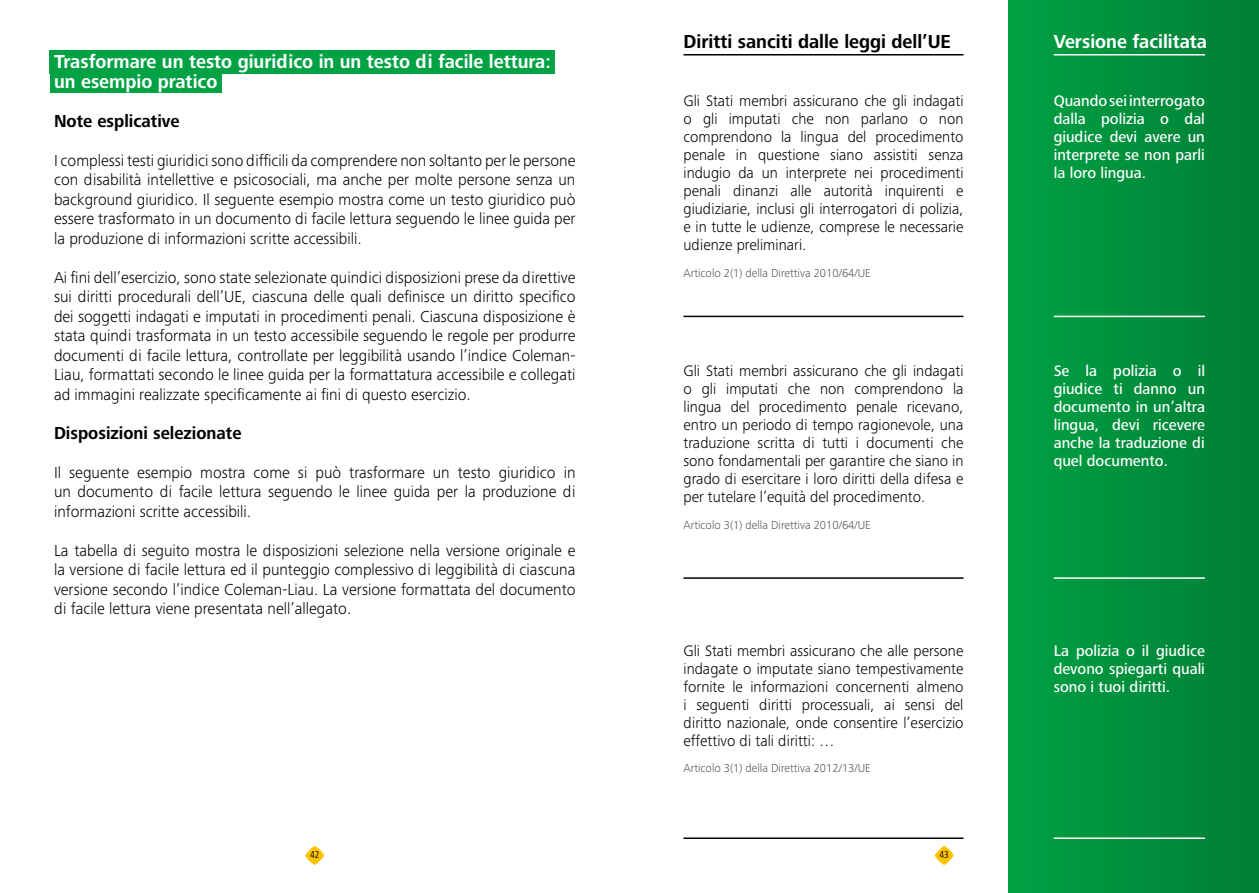
<style>
.page{position:relative;width:1259px;height:893px;background:#fff}
.page>*{position:absolute;margin:0;border:0;box-sizing:border-box;transform-origin:0 0}
.t1{font:700 19.5px/19.5px "Frutiger Next Pro";color:#fff;scale:.95 1}
.t2{font:700 19.5px "Frutiger Next Pro";color:#000;scale:.95 1}
.t3{font:700 18px "Frutiger Next Pro";color:#000;scale:.95 1}
.t4{font:300 16.5px/19.5px "Frutiger Next Pro";color:#000;text-align:justify}
.t5{font:300 15.75px/18px "Frutiger Next Pro";color:#000;text-align:justify}
.t6{font:500 15.75px/18px "Frutiger Next Pro";color:#fff;text-align:justify}
.t7{font:300 12px "Frutiger Next Pro";color:#575756}
.t8{font:condensed 10.5px "Frutiger Next Pro";color:#000;scale:.95 1}
</style>
<div class="page">
<svg style="left:305px;top:846px;width:19px;height:19px"></svg>
<div style="left:1008px;top:0;width:251px;height:893px;background:linear-gradient(to right,#00a144,#007e35)"></div>
<div style="left:50px;top:50px;width:505px;height:24px;background:#00a244"></div>
<div style="left:50px;top:69px;width:172px;height:24px;background:#00a244"></div>
<svg style="left:934px;top:846px;width:20px;height:19px"></svg>
<hr style="left:683px;top:54px;width:280px;height:2px;background:#000">
<hr style="left:683px;top:316px;width:280px;height:1px;background:#000">
<hr style="left:683px;top:577px;width:280px;height:2px;background:#000">
<hr style="left:683px;top:837px;width:280px;height:2px;background:#000">
<hr style="left:1053px;top:54px;width:152px;height:2px;background:#fff">
<hr style="left:1053px;top:316px;width:152px;height:1px;background:#fff">
<hr style="left:1053px;top:577px;width:152px;height:2px;background:#fff">
<hr style="left:1053px;top:837px;width:152px;height:2px;background:#fff">
<p class="t1" style="left:54px;top:52px;width:524px">Trasformare un testo giuridico in un testo di facile lettura: un esempio pratico</p>
<p class="t3" style="left:54px;top:110px;width:134px">Note esplicative</p>
<p class="t4" style="left:54px;top:150px;width:523px">I complessi testi giuridici sono difficili da comprendere non soltanto per le persone con disabilità intellettive e psicosociali, ma anche per molte persone senza un background giuridico. Il seguente esempio mostra come un testo giuridico può essere trasformato in un documento di facile lettura seguendo le linee guida per la produzione di informazioni scritte accessibili.</p>
<p class="t4" style="left:54px;top:267px;width:523px">Ai fini dell’esercizio, sono state selezionate quindici disposizioni prese da direttive sui diritti procedurali dell’UE, ciascuna delle quali definisce un diritto specifico dei soggetti indagati e imputati in procedimenti penali. Ciascuna disposizione è stata quindi trasformata in un testo accessibile seguendo le regole per produrre documenti di facile lettura, controllate per leggibilità usando l’indice Coleman-Liau, formattati secondo le linee guida per la formattatura accessibile e collegati ad immagini realizzate specificamente ai fini di questo esercizio.</p>
<p class="t3" style="left:54px;top:422px;width:199px">Disposizioni selezionate</p>
<p class="t4" style="left:54px;top:462px;width:523px">Il seguente esempio mostra come si può trasformare un testo giuridico in un documento di facile lettura seguendo le linee guida per la produzione di informazioni scritte accessibili.</p>
<p class="t4" style="left:54px;top:540px;width:523px">La tabella di seguito mostra le disposizioni selezione nella versione originale e la versione di facile lettura ed il punteggio complessivo di leggibilità di ciascuna versione secondo l’indice Coleman-Liau. La versione formattata del documento di facile lettura viene presentata nell’allegato.</p>
<p class="t8" style="left:310px;top:848px;width:11px">42</p>
<p class="t2" style="left:683px;top:30px;width:283px">Diritti sanciti dalle leggi dell’UE</p>
<p class="t1" style="left:1053px;top:32px;width:163px">Versione facilitata</p>
<p class="t5" style="left:683px;top:92px;width:281px">Gli Stati membri assicurano che gli indagati o gli imputati che non parlano o non comprendono la lingua del procedimento penale in questione siano assistiti senza indugio da un interprete nei procedimenti penali dinanzi alle autorità inquirenti e giudiziarie, inclusi gli interrogatori di polizia, e in tutte le udienze, comprese le necessarie udienze preliminari.</p>
<p class="t6" style="left:1053px;top:92px;width:153px">Quando sei interrogato dalla polizia o dal giudice devi avere un interprete se non parli la loro lingua.</p>
<p class="t7" style="left:683px;top:266px;width:189px">Articolo 2(1) della Direttiva 2010/64/UE</p>
<p class="t5" style="left:683px;top:362px;width:281px">Gli Stati membri assicurano che gli indagati o gli imputati che non comprendono la lingua del procedimento penale ricevano, entro un periodo di tempo ragionevole, una traduzione scritta di tutti i documenti che sono fondamentali per garantire che siano in grado di esercitare i loro diritti della difesa e per tutelare l’equità del procedimento.</p>
<p class="t6" style="left:1053px;top:362px;width:153px">Se la polizia o il giudice ti danno un documento in un’altra lingua, devi ricevere anche la traduzione di quel documento.</p>
<p class="t7" style="left:683px;top:518px;width:189px">Articolo 3(1) della Direttiva 2010/64/UE</p>
<p class="t5" style="left:683px;top:641px;width:281px">Gli Stati membri assicurano che alle persone indagate o imputate siano tempestivamente fornite le informazioni concernenti almeno i seguenti diritti processuali, ai sensi del diritto nazionale, onde consentire l’esercizio effettivo di tali diritti: …</p>
<p class="t6" style="left:1053px;top:641px;width:153px">La polizia o il giudice devono spiegarti quali sono i tuoi diritti.</p>
<p class="t7" style="left:683px;top:761px;width:189px">Articolo 3(1) della Direttiva 2012/13/UE</p>
<p class="t8" style="left:939px;top:848px;width:11px">43</p>
</div>
